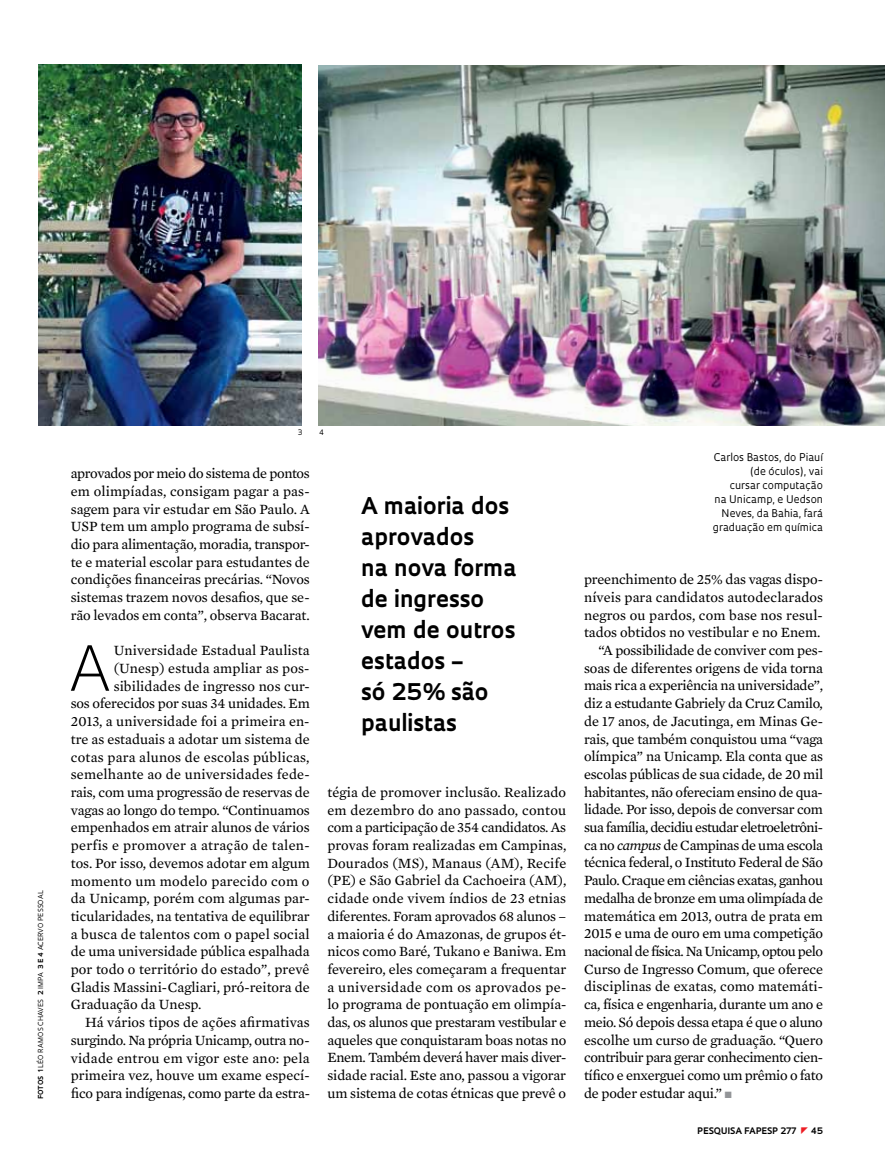
<style>
.page{position:relative;width:885px;height:1169px;background:#fff}
.page>*{position:absolute;margin:0;border:0;box-sizing:border-box;transform-origin:0 0}
.t1{font:300 60.45px "Oculum";color:#000}
.t2{font:700 22.5px/31px "Oculum";color:#000}
.t3{font:14.4px/17.7px "Mercury Text G2";letter-spacing:-.01em;color:#000;text-align:justify}
.t4{font:14.4px "Mercury Text G2";letter-spacing:.01em;color:#000}
.t5{font:14.4px "Mercury Text G2";letter-spacing:-.03em;color:#000}
.t6{font:14.4px "Mercury Text G2";letter-spacing:.015em;color:#000}
.t7{font:14.4px "Mercury Text G2";letter-spacing:-.035em;color:#000}
.t8{font:14.4px "Mercury Text G2";letter-spacing:-.04em;color:#000}
.t9{font:14.4px "Mercury Text G2";letter-spacing:.025em;color:#000}
.t10{font:14.4px "Mercury Text G2";letter-spacing:.02em;color:#000}
.t11{font:10.35px/14.1px "Oculum";color:#000;text-align:right}
.t12{font:700 8.7px "Oculum";letter-spacing:.015em;color:#000}
.t13{font:7.35px "Oculum";color:#000}
.t14{font:6.75px "Oculum";letter-spacing:.015em;color:#000}
.s1{font-weight:700}
.s2{font-style:italic}
.s3{color:#939598}
</style>
<div class="page">
<img style="left:319px;top:65px;width:566px;height:360px">
<img style="left:38px;top:64px;width:264px;height:361px">
<p class="t14" style="left:36px;top:1098px;width:210px;rotate:-90deg"><span class="s1">fotos 1</span> léo ramos chaves <span class="s1">2</span> impa <span class="s1">3 e 4</span> acervo pessoal</p>
<p class="t13" style="left:298px;top:427px;width:6px">3</p>
<p class="t13" style="left:319px;top:427px;width:6px">4</p>
<p class="t3" style="left:71px;top:464px;width:241px">aprovados por meio do sistema de pontos em olimpíadas, consigam pagar a pas&shy;sagem para vir estudar em São Paulo. A USP tem um amplo programa de subsí&shy;dio para alimentação, moradia, transpor&shy;te e material escolar para estudantes de condições financeiras precárias. “Novos sistemas trazem novos desafios, que se&shy;rão levados em conta”, observa Bacarat.</p>
<h1 class="t1" style="left:69px;top:627px;width:40px">A</h1>
<p class="t4" style="left:114px;top:640px;width:198px">Universidade Estadual Paulista</p>
<p class="t4" style="left:114px;top:658px;width:197px">(Unesp) estuda ampliar as pos-</p>
<p class="t3" style="left:114px;top:676px;width:198px">sibilidades de ingresso nos cur-</p>
<p class="t3" style="left:71px;top:694px;width:241px">sos oferecidos por suas 34 unidades. Em</p>
<p class="t3" style="left:71px;top:711px;width:240px">2013, a universidade foi a primeira en-</p>
<p class="t3" style="left:71px;top:729px;width:240px">tre as estaduais a adotar um sistema de</p>
<p class="t6" style="left:71px;top:746px;width:240px">cotas para alunos de escolas públicas,</p>
<p class="t6" style="left:71px;top:764px;width:240px">semelhante ao de universidades fede-</p>
<p class="t3" style="left:71px;top:782px;width:240px">rais, com uma progressão de reservas de</p>
<p class="t3" style="left:71px;top:800px;width:240px">vagas ao longo do tempo. “Continuamos</p>
<p class="t3" style="left:71px;top:818px;width:240px">empenhados em atrair alunos de vários</p>
<p class="t9" style="left:71px;top:835px;width:240px">perfis e promover a atração de talen-</p>
<p class="t3" style="left:71px;top:853px;width:241px">tos. Por isso, devemos adotar em algum</p>
<p class="t10" style="left:71px;top:870px;width:240px">momento um modelo parecido com o</p>
<p class="t4" style="left:71px;top:888px;width:240px">da Unicamp, porém com algumas par-</p>
<p class="t3" style="left:71px;top:906px;width:241px">ticularidades, na tentativa de equilibrar</p>
<p class="t4" style="left:71px;top:923px;width:240px">a busca de talentos com o papel social</p>
<p class="t3" style="left:71px;top:942px;width:240px">de uma universidade pública espalhada</p>
<p class="t3" style="left:71px;top:959px;width:240px">por todo o território do estado”, prevê</p>
<p class="t3" style="left:71px;top:977px;width:240px">Gladis Massini-Cagliari, pró-reitora de</p>
<p class="t3" style="left:71px;top:995px;width:132px">Graduação da Unesp.</p>
<p class="t3" style="left:85px;top:1012px;width:226px">Há vários tipos de ações afirmativas</p>
<p class="t3" style="left:71px;top:1030px;width:240px">surgindo. Na própria Unicamp, outra no-</p>
<p class="t6" style="left:71px;top:1047px;width:240px">vidade entrou em vigor este ano: pela</p>
<p class="t3" style="left:71px;top:1065px;width:240px">primeira vez, houve um exame especí-</p>
<p class="t3" style="left:71px;top:1083px;width:241px">fico para indígenas, como parte da estra-</p>
<h2 class="t2" style="left:361px;top:488px;width:157px">A maioria dos aprovados<br>na nova forma de ingresso vem de outros estados –<br>só 25% são paulistas</h2>
<p class="t3" style="left:327px;top:782px;width:241px">tégia de promover inclusão. Realizado em dezembro do ano passado, contou com a participação de 354 candidatos. As provas foram realizadas em Campinas, Dourados (MS), Manaus (AM), Recife (PE) e São Gabriel da Cachoeira (AM), cidade onde vivem índios de 23 etnias diferentes. Foram aprovados 68 alunos – a maioria é do Amazonas, de grupos ét&shy;nicos como Baré, Tukano e Baniwa. Em fevereiro, eles começaram a frequentar a universidade com os aprovados pe&shy;lo programa de pontuação em olimpía&shy;das, os alunos que prestaram vestibular e aqueles que conquistaram boas notas no Enem. Também deverá haver mais diver&shy;sidade racial. Este ano, passou a vigorar um sistema de cotas étnicas que prevê o</p>
<p class="t11" style="left:713px;top:449px;width:112px">Carlos Bastos, do Piauí (de óculos), vai<br>cursar computação<br>na Unicamp, e Uedson<br>Neves, da Bahia, fará graduação em química</p>
<p class="t3" style="left:584px;top:570px;width:240px">preenchimento de 25% das vagas dispo-</p>
<p class="t3" style="left:584px;top:587px;width:241px">níveis para candidatos autodeclarados</p>
<p class="t4" style="left:584px;top:604px;width:240px">negros ou pardos, com base nos resul-</p>
<p class="t3" style="left:584px;top:623px;width:238px">tados obtidos no vestibular e no Enem.</p>
<p class="t3" style="left:599px;top:640px;width:226px">“A possibilidade de conviver com pes-</p>
<p class="t3" style="left:584px;top:658px;width:241px">soas de diferentes origens de vida torna</p>
<p class="t3" style="left:584px;top:676px;width:241px">mais rica a experiência na universidade”,</p>
<p class="t3" style="left:584px;top:693px;width:240px">diz a estudante Gabriely da Cruz Camilo,</p>
<p class="t3" style="left:584px;top:711px;width:240px">de 17 anos, de Jacutinga, em Minas Ge-</p>
<p class="t3" style="left:584px;top:729px;width:241px">rais, que também conquistou uma “vaga</p>
<p class="t3" style="left:584px;top:747px;width:241px">olímpica” na Unicamp. Ela conta que as</p>
<p class="t3" style="left:584px;top:764px;width:241px">escolas públicas de sua cidade, de 20 mil</p>
<p class="t3" style="left:584px;top:782px;width:240px">habitantes, não ofereciam ensino de qua-</p>
<p class="t3" style="left:584px;top:800px;width:240px">lidade. Por isso, depois de conversar com</p>
<p class="t7" style="left:584px;top:817px;width:241px">sua família, decidiu estudar eletroeletrôni-</p>
<p class="t5" style="left:584px;top:834px;width:240px">ca no <span class="s2">campus</span> de Campinas de uma escola</p>
<p class="t3" style="left:584px;top:853px;width:240px">técnica federal, o Instituto Federal de São</p>
<p class="t5" style="left:584px;top:870px;width:241px">Paulo. Craque em ciências exatas, ganhou</p>
<p class="t3" style="left:584px;top:888px;width:240px">medalha de bronze em uma olimpíada de</p>
<p class="t3" style="left:584px;top:906px;width:240px">matemática em 2013, outra de prata em</p>
<p class="t3" style="left:584px;top:924px;width:240px">2015 e uma de ouro em uma competição</p>
<p class="t8" style="left:584px;top:940px;width:240px">nacional de física. Na Unicamp, optou pelo</p>
<p class="t3" style="left:584px;top:959px;width:240px">Curso de Ingresso Comum, que oferece</p>
<p class="t4" style="left:584px;top:976px;width:240px">disciplinas de exatas, como matemáti-</p>
<p class="t3" style="left:584px;top:994px;width:240px">ca, física e engenharia, durante um ano e</p>
<p class="t3" style="left:584px;top:1012px;width:240px">meio. Só depois dessa etapa é que o aluno</p>
<p class="t3" style="left:584px;top:1030px;width:240px">escolhe um curso de graduação. “Quero</p>
<p class="t5" style="left:584px;top:1047px;width:240px">contribuir para gerar conhecimento cien-</p>
<p class="t3" style="left:584px;top:1065px;width:240px">tífico e enxerguei como um prêmio o fato</p>
<p class="t3" style="left:584px;top:1083px;width:149px">de poder estudar aqui.” <span class="s3">■</span></p>
<p class="t12" style="left:697px;top:1124px;width:100px">pESQUISA FAPESP 277</p>
<p class="t12" style="left:811px;top:1124px;width:14px">45</p>
</div>
